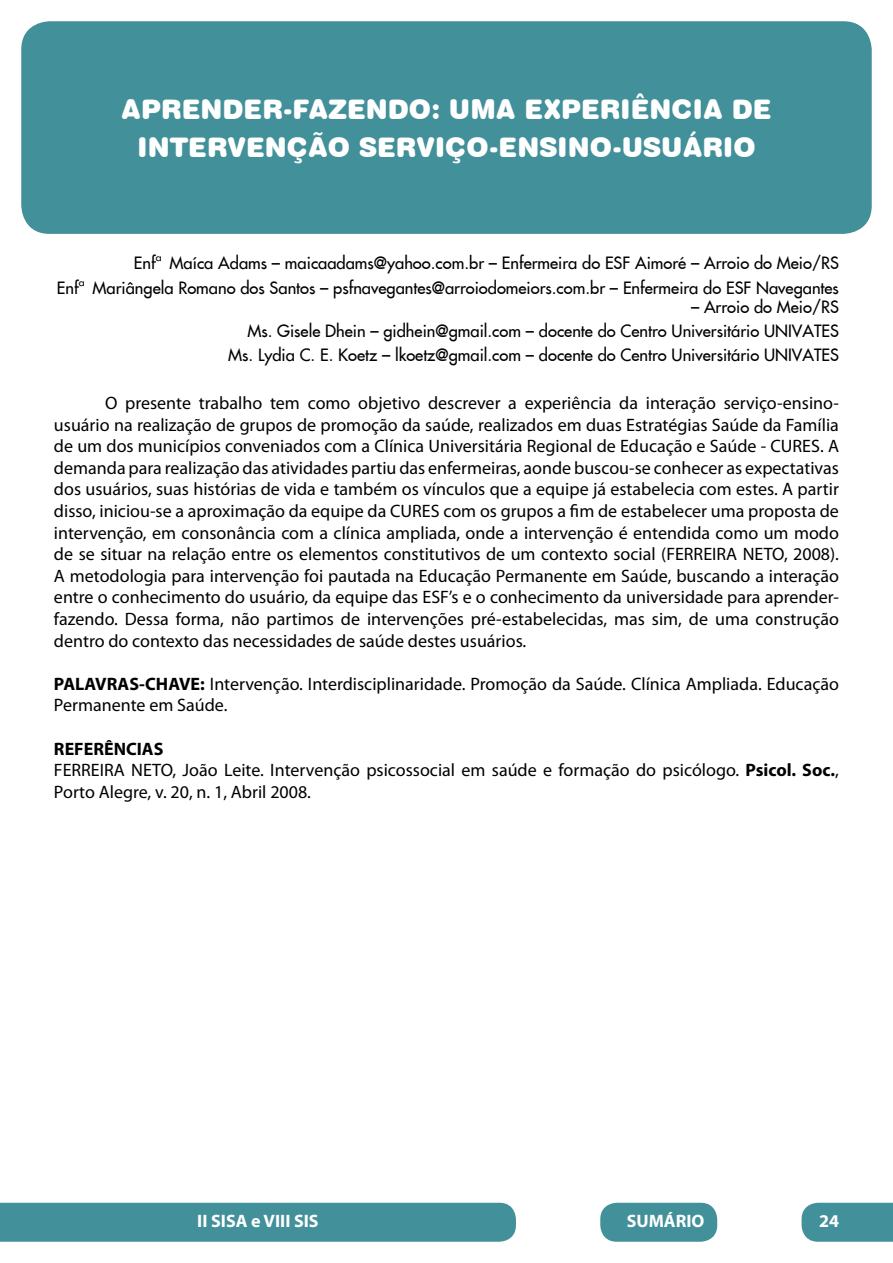
<style>
.page{position:relative;width:893px;height:1263px;background:#fff}
.page>*{position:absolute;margin:0;border:0;box-sizing:border-box;transform-origin:0 0}
.t1{font:27px/37.5px "Swiss 721 BT Black Rounded";color:#fff;text-align:center}
.t2{font:18px/21.6px "Myriad Pro";color:#000}
.t3{font:700 18px "Myriad Pro";color:#fff}
.t4{font:16.5px/24px "Futura FC";color:#000;text-align:right}
.s1{font-weight:700}
</style>
<div class="page">
<div style="left:0;top:1203px;width:516px;height:39px;background:#42909a"></div>
<div style="left:801px;top:1203px;width:92px;height:39px;background:#42909a"></div>
<div style="left:600px;top:1203px;width:117px;height:39px;background:#42909a;border-radius:17px"></div>
<div style="left:21px;top:21px;width:851px;height:213px;background:#42909a;border-radius:28px"></div>
<h1 class="t1" style="left:121px;top:91px;width:652px">APRENDER-FAZENDO: UMA EXPERIÊNCIA DE<br>INTERVENÇÃO SERVIÇO-ENSINO-USUÁRIO</h1>
<p class="t4" style="left:57px;top:251px;width:784px">Enfª Maíca Adams – maicaadams@yahoo.com.br – Enfermeira do ESF Aimoré – Arroio do Meio/RS<br>Enfª Mariângela Romano dos Santos – psfnavegantes@arroiodomeiors.com.br – Enfermeira do ESF Navegantes</p>
<p class="t4" style="left:228px;top:295px;width:612px">– Arroio do Meio/RS<br>Ms. Gisele Dhein – gidhein@gmail.com – docente do Centro Universitário UNIVATES<br>Ms. Lydia C. E. Koetz – lkoetz@gmail.com – docente do Centro Universitário UNIVATES</p>
<p class="t2" style="left:54px;top:392px;width:786px;text-align:justify;text-indent:51px">O presente trabalho tem como objetivo descrever a experiência da interação serviço-ensino&shy;usuário na realização de grupos de promoção da saúde, realizados em duas Estratégias Saúde da Família de um dos municípios conveniados com a Clínica Universitária Regional de Educação e Saúde - CURES. A demanda para realização das atividades partiu das enfermeiras, aonde buscou-se conhecer as expectativas dos usuários, suas histórias de vida e também os vínculos que a equipe já estabelecia com estes. A partir disso, iniciou-se a aproximação da equipe da CURES com os grupos a fim de estabelecer uma proposta de intervenção, em consonância com a clínica ampliada, onde a intervenção é entendida como um modo de se situar na relação entre os elementos constitutivos de um contexto social (FERREIRA NETO, 2008).<br>A metodologia para intervenção foi pautada na Educação Permanente em Saúde, buscando a interação entre o conhecimento do usuário, da equipe das ESF’s e o conhecimento da universidade para aprender&shy;fazendo. Dessa forma, não partimos de intervenções pré-estabelecidas, mas sim, de uma construção dentro do contexto das necessidades de saúde destes usuários.</p>
<p class="t2" style="left:54px;top:673px;width:786px"><span class="s1">PALAVRAS-CHAVE:</span> Intervenção. Interdisciplinaridade. Promoção da Saúde. Clínica Ampliada. Educação<br>Permanente em Saúde.</p>
<p class="t2" style="left:54px;top:737px;width:786px"><span class="s1">REFERÊNCIAS<br></span>FERREIRA NETO, João Leite. Intervenção psicossocial em saúde e formação do psicólogo. <span class="s1">Psicol. Soc.</span>,<br>Porto Alegre, v. 20, n. 1, Abril 2008.</p>
<p class="t3" style="left:197px;top:1209px;width:123px">II SISA e VIII SIS</p>
<p class="t3" style="left:627px;top:1209px;width:79px">SUMÁRIO</p>
<p class="t3" style="left:819px;top:1209px;width:21px">24</p>
</div>
